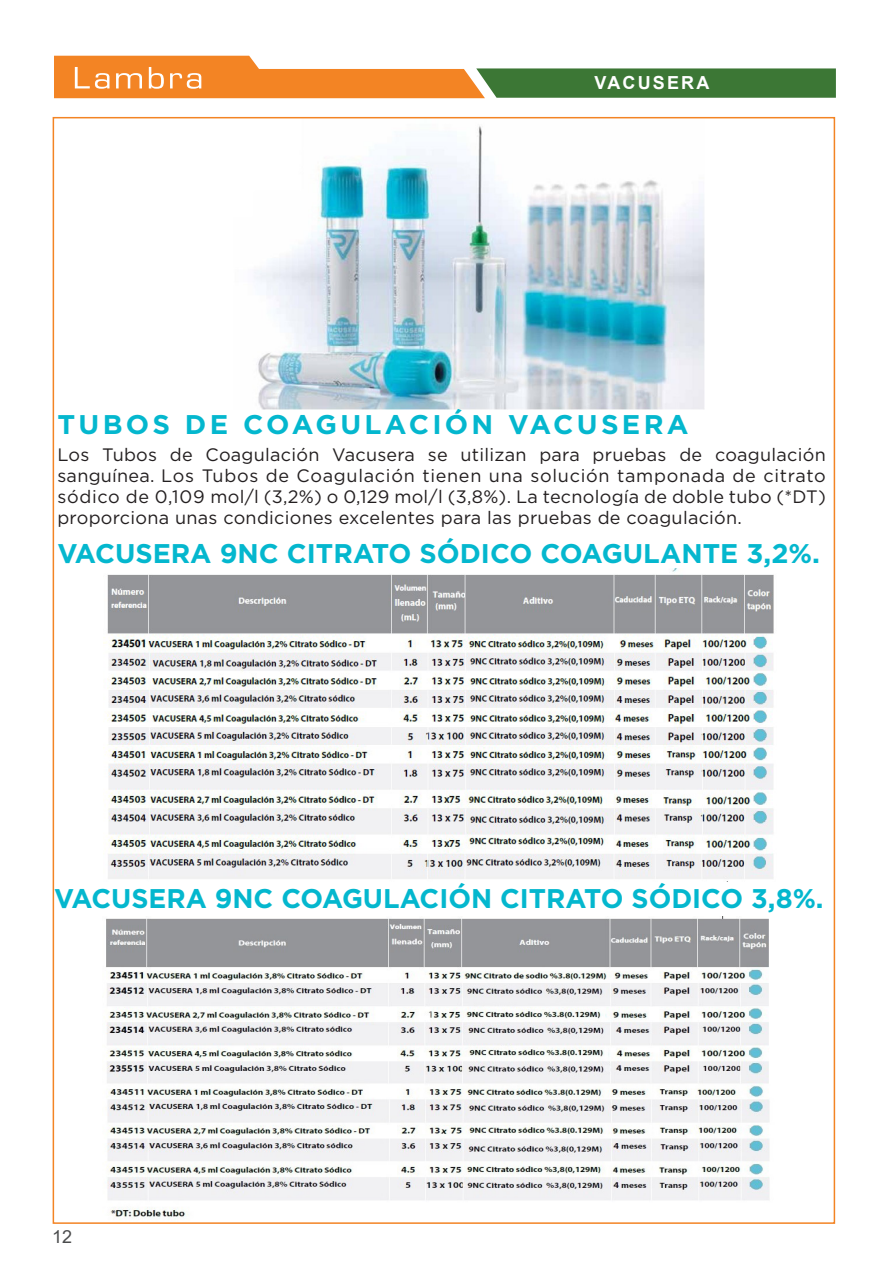
<style>
.page{position:relative;width:893px;height:1263px;background:#fff}
.page>*{position:absolute;margin:0;border:0;box-sizing:border-box;transform-origin:0 0}
.t1{font:700 27px "Gotham";color:#04b7ce}
.t2{font:700 27px "Gotham";letter-spacing:.12em;color:#04b7ce}
.t3{font:18px/21px "Gotham";letter-spacing:.015em;color:#231f20;text-align:justify}
.t4{font:700 18px "Arial";letter-spacing:.12em;color:#fff}
.t5{font:18px "Arial";color:#4b4c4d}
</style>
<div class="page">
<img style="left:179px;top:116px;width:526px;height:293px">
<img style="left:103px;top:569px;width:671px;height:310px">
<img style="left:104px;top:916px;width:665px;height:304px">
<svg style="left:54px;top:56px;width:782px;height:42px"></svg>
<p class="t4" style="left:595px;top:70px;width:116px">VACUSERA</p>
<h1 class="t2" style="left:57px;top:409px;width:633px">TUBOS DE COAGULACIÓN VACUSERA</h1>
<p class="t3" style="left:57px;top:444px;width:770px">Los Tubos de Coagulación Vacusera se utilizan para pruebas de coagulación sanguínea. Los Tubos de Coagulación tienen una solución tamponada de citrato sódico de 0,109 mol/l (3,2%) o 0,129 mol/l (3,8%). La tecnología de doble tubo (*DT) proporciona unas condiciones excelentes para las pruebas de coagulación.</p>
<h1 class="t1" style="left:57px;top:538px;width:764px">VACUSERA 9NC CITRATO SÓDICO COAGULANTE 3,2%.</h1>
<h1 class="t1" style="left:54px;top:883px;width:771px">VACUSERA 9NC COAGULACIÓN CITRATO SÓDICO 3,8%.</h1>
<p class="t5" style="left:52px;top:1224px;width:22px">12</p>
</div>
